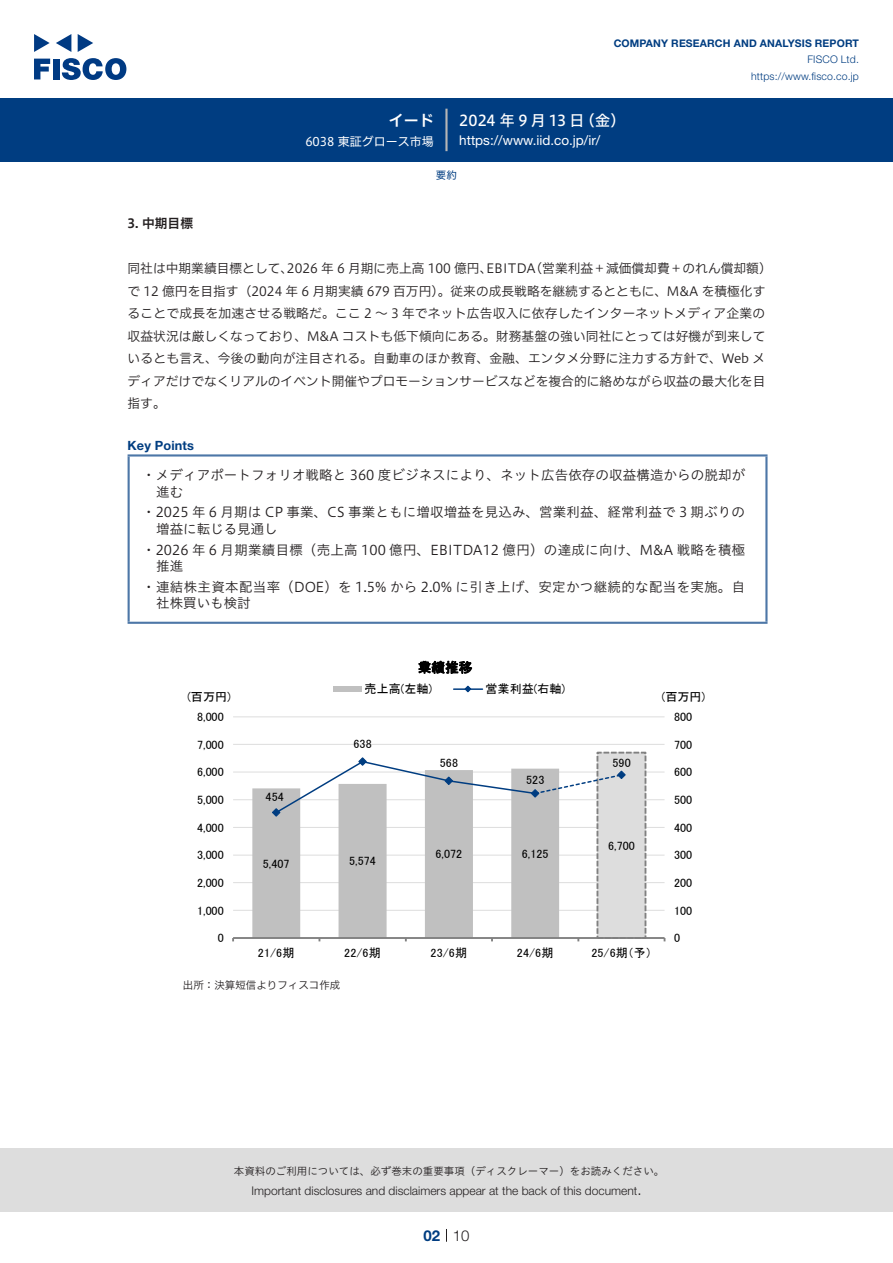
<style>
.page{position:relative;width:893px;height:1263px;background:#fff}
.page>*{position:absolute;margin:0;border:0;box-sizing:border-box;transform-origin:0 0}
.t1{font:15px "Hiragino UD Sans F Std N W5";color:#fff}
.t2{font:300 15px "Helvetica Neue LT Std";color:#231f20}
.t3{font:15px "Hiragino UD Sans F Std N W6";color:#fff}
.t4{font:700 15px "Helvetica Neue LT Std";color:#003d81}
.Key_Points_中{font:13.5px/16.5px "Hiragino UD Sans Std W3";letter-spacing:.01em;color:#231f20}
.t5{font:13.5px "Helvetica Neue LT Std";color:#fff}
.t6{font:13.5px "MS P Gothic";color:#000}
.本文{font:12.75px/22.5px "Hiragino UD Sans F Std N W3";color:#231f20}
.Key_Points{font:700 12.75px "Helvetica Neue LT Std";letter-spacing:.015em;color:#003d81}
.小タイトル{font:12.75px "Hiragino UD Sans F Std N W6";color:#231f20}
.t7{font:12.15px "MS P Gothic";color:#000}
.t8{font:12px "MS P Gothic";letter-spacing:.005em;color:#000}
.t9{font:300 12px "Helvetica Neue LT Std";color:#231f20}
.t10{font:12px "Hiragino UD Sans F Std N W4";color:#fff}
.t11{font:10.5px "Hiragino UD Sans Std W3";color:#231f20}
.t12{font:700 10.5px "Helvetica Neue LT Std";letter-spacing:.015em;color:#003d81}
.t13{font:300 10.5px/16.5px "Helvetica Neue LT Std";letter-spacing:.015em;color:#003d81;text-align:right}
.表組み基本スタイル{font:10.5px "Hiragino UD Sans F Std N W3";color:#231f20}
.ヘッダー{font:10.5px "Hiragino UD Sans F Std N W4";color:#003d81}
</style>
<div class="page">
<div style="left:0;top:1148px;width:893px;height:64px;background:#ddd"></div>
<svg style="left:34px;top:59px;width:16px;height:20px"></svg>
<div style="left:53px;top:59px;width:6px;height:20px;background:#003a83"></div>
<svg style="left:62px;top:58px;width:64px;height:22px"></svg>
<svg style="left:34px;top:34px;width:16px;height:18px"></svg>
<svg style="left:78px;top:34px;width:15px;height:18px"></svg>
<svg style="left:56px;top:34px;width:15px;height:18px"></svg>
<div style="left:0;top:98px;width:893px;height:64px;background:#003d81"></div>
<hr style="left:445px;top:109px;width:3px;height:42px;background:#b5b5b6">
<svg style="left:446px;top:1229px;width:1px;height:13px"></svg>
<hr style="left:128px;top:456px;width:2px;height:166px;background:#4d77a7">
<hr style="left:128px;top:454px;width:639px;height:2px;background:#4d77a7">
<hr style="left:765px;top:456px;width:2px;height:166px;background:#4d77a7">
<hr style="left:128px;top:622px;width:639px;height:2px;background:#4d77a7">
<hr style="left:233px;top:910px;width:432px;height:1px;background:#ddd">
<hr style="left:233px;top:882px;width:432px;height:1px;background:#ddd">
<hr style="left:233px;top:855px;width:432px;height:1px;background:#ddd">
<hr style="left:233px;top:827px;width:432px;height:1px;background:#ddd">
<hr style="left:233px;top:799px;width:432px;height:1px;background:#ddd">
<hr style="left:233px;top:772px;width:432px;height:1px;background:#ddd">
<hr style="left:233px;top:744px;width:432px;height:1px;background:#ddd">
<hr style="left:233px;top:716px;width:432px;height:1px;background:#ddd">
<div style="left:597px;top:753px;width:48px;height:185px;background:#ddd"></div>
<div style="left:596px;top:752px;width:50px;height:187px;border:2px dashed #808080"></div>
<svg style="left:252px;top:771px;width:307px;height:166px;fill:#c0c0c0"></svg>
<hr style="left:233px;top:937px;width:432px;height:2px;background:#808080">
<svg style="left:271px;top:757px;width:355px;height:60px"></svg>
<div style="left:333px;top:686px;width:29px;height:6px;background:#c0c0c0"></div>
<hr style="left:454px;top:688px;width:28px;height:2px;background:#003d81">
<svg style="left:464px;top:685px;width:8px;height:8px"></svg>
<p class="t3" style="left:389px;top:109px;width:46px">イード</p>
<p class="t10" style="left:305px;top:132px;width:130px">6038 東証グロース市場</p>
<p class="t12" style="left:614px;top:37px;width:247px">COMPANY RESEARCH AND ANALYSIS REPORT</p>
<p class="t13" style="left:751px;top:51px;width:109px">FISCO Ltd. https://www.fisco.co j p.</p>
<p class="t1" style="left:580px;top:109px;width:47px">（金(</p>
<p class="t1" style="left:459px;top:109px;width:127px">2024 年 9 月 13 日</p>
<p class="t5" style="left:459px;top:132px;width:143px">https: / / w w w . i i d . c o j p. /i r/</p>
<p class="小タイトル" style="left:128px;top:214px;width:67px">3. 中期目標</p>
<p class="ヘッダー" style="left:436px;top:167px;width:22px">要約</p>
<p class="本文" style="left:287px;top:256px;width:207px">2026 年 6 月期に売上高 100 億円、</p>
<p class="本文" style="left:529px;top:256px;width:244px">（営業利益＋減価償却費＋のれん償却額(</p>
<p class="本文" style="left:128px;top:256px;width:639px">同社は中期業績目標として、<br>で 12 億円を目指す（2024 年 6 月期実績 679 百万円）。従来の成長戦略を継続するとともに、M&amp;A を積極化することで成長を加速させる戦略だ。ここ 2 〜 3 年でネット広告収入に依存したインターネットメディア企業の収益状況は厳しくなっており、M&amp;A コストも低下傾向にある。財務基盤の強い同社にとっては好機が到来しているとも言え、今後の動向が注目される。自動車のほか教育、金融、エンタメ分野に注力する方針で、Web メディアだけでなくリアルのイベント開催やプロモーションサービスなどを複合的に絡めながら収益の最大化を目指す。</p>
<p class="Key_Points" style="left:128px;top:438px;width:68px">Key Points</p>
<p class="Key_Points_中" style="left:156px;top:466px;width:590px;text-indent:-14px">・メディアポートフォリオ戦略と 360 度ビジネスにより、ネット広告依存の収益構造からの脱却が進む</p>
<p class="Key_Points_中" style="left:156px;top:503px;width:590px;text-indent:-14px">・2025 年 6 月期は CP 事業、CS 事業ともに増収増益を見込み、営業利益、経常利益で 3 期ぶりの増益に転じる見通し</p>
<p class="Key_Points_中" style="left:156px;top:540px;width:590px;text-indent:-14px">・2026 年 6 月期業績目標（売上高 100 億円、EBITDA12 億円）の達成に向け、M&amp;A 戦略を積極推進</p>
<p class="Key_Points_中" style="left:156px;top:578px;width:590px;text-indent:-14px">・連結株主資本配当率（DOE）を 1.5% から 2.0% に引き上げ、安定かつ継続的な配当を実施。自社株買いも検討</p>
<p class="本文" style="left:486px;top:256px;width:51px">EBITDA</p>
<p class="t6" style="left:418px;top:661px;width:56px">業績推移</p>
<p class="t8" style="left:187px;top:691px;width:45px">(百万円)</p>
<p class="t8" style="left:365px;top:683px;width:69px">売上高(左軸)</p>
<p class="t8" style="left:486px;top:683px;width:81px">営業利益(右軸(</p>
<p class="t8" style="left:662px;top:691px;width:45px">(百万円)</p>
<p class="t7" style="left:197px;top:710px;width:28px">8,000</p>
<p class="t7" style="left:674px;top:710px;width:20px">800</p>
<p class="t8" style="left:197px;top:738px;width:28px">7,000</p>
<p class="t8" style="left:353px;top:737px;width:20px">638</p>
<p class="t8" style="left:674px;top:738px;width:20px">700</p>
<p class="t8" style="left:197px;top:766px;width:28px">6,000</p>
<p class="t8" style="left:440px;top:757px;width:20px">568</p>
<p class="t8" style="left:526px;top:773px;width:20px">523</p>
<p class="t8" style="left:612px;top:756px;width:20px">590</p>
<p class="t8" style="left:674px;top:766px;width:20px">600</p>
<p class="t7" style="left:197px;top:793px;width:28px">5,000</p>
<p class="t8" style="left:266px;top:791px;width:20px">454</p>
<p class="t7" style="left:674px;top:793px;width:20px">500</p>
<p class="t8" style="left:197px;top:821px;width:28px">4,000</p>
<p class="t8" style="left:674px;top:821px;width:20px">400</p>
<p class="t8" style="left:197px;top:849px;width:28px">3,000</p>
<p class="t8" style="left:263px;top:857px;width:28px">5,407</p>
<p class="t8" style="left:349px;top:855px;width:28px">5,574</p>
<p class="t8" style="left:435px;top:848px;width:28px">6,072</p>
<p class="t8" style="left:522px;top:847px;width:28px">6,125</p>
<p class="t8" style="left:608px;top:839px;width:28px">6,700</p>
<p class="t8" style="left:674px;top:849px;width:20px">300</p>
<p class="t8" style="left:197px;top:877px;width:28px">2,000</p>
<p class="t8" style="left:674px;top:877px;width:20px">200</p>
<p class="t8" style="left:197px;top:904px;width:28px">1,000</p>
<p class="t8" style="left:674px;top:904px;width:20px">100</p>
<p class="t8" style="left:218px;top:932px;width:8px">0</p>
<p class="t8" style="left:674px;top:932px;width:8px">0</p>
<p class="t8" style="left:258px;top:947px;width:38px">21/6期</p>
<p class="t8" style="left:344px;top:947px;width:38px">22/6期</p>
<p class="t8" style="left:431px;top:947px;width:38px">23/6期</p>
<p class="t8" style="left:517px;top:947px;width:38px">24/6期</p>
<p class="t8" style="left:591px;top:947px;width:62px">25/6期予（ (</p>
<p class="表組み基本スタイル" style="left:183px;top:977px;width:159px">出所：決算短信よりフィスコ作成</p>
<p class="t11" style="left:234px;top:1163px;width:432px">本資料のご利用については、必ず巻末の重要事項（ディスクレーマー）をお読みください。</p>
<p class="t2" style="left:637px;top:1180px;width:6px">.</p>
<p class="t9" style="left:251px;top:1183px;width:387px">Important disclosures and disclaimers appear at the back of this document</p>
<p class="t4" style="left:423px;top:1226px;width:18px">02</p>
<p class="t2" style="left:453px;top:1226px;width:18px">10</p>
</div>
